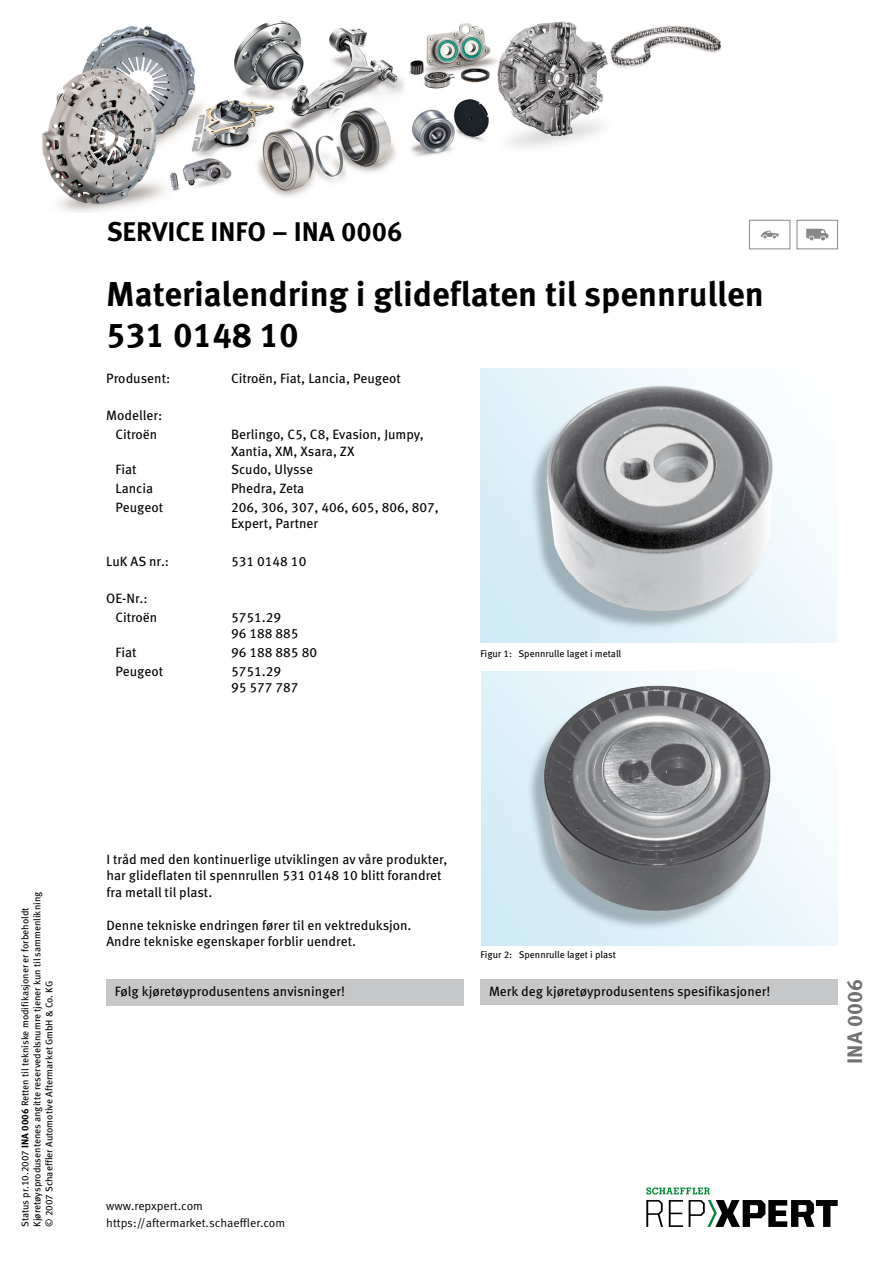
<style>
.page{position:relative;width:893px;height:1263px;background:#fff}
.page>*{position:absolute;margin:0;border:0;box-sizing:border-box;transform-origin:0 0}
.t1{font:700 34.5px/41.4px "Meta Pro";color:#000}
.t2{font:700 27px "Meta Pro";color:#000}
.t3{font:700 21px "Meta Pro";color:#707172}
.t4{font:13.5px/16.5px "Meta Pro";color:#000}
.t5{font:12px/16.5px "Meta Pro Norm";color:#000}
.t6{font:9.75px/12px "Meta Pro";color:#000}
.s1{font-weight:700}
</style>
<div class="page">
<div style="left:106px;top:979px;width:357px;height:26px;background:#c6c7c8"></div>
<div style="left:480px;top:980px;width:358px;height:25px;background:#c6c7c8"></div>
<div style="left:749px;top:220px;width:41px;height:29px;border:1px solid #87888a"></div>
<svg style="left:761px;top:231px;width:18px;height:7px"></svg>
<div style="left:797px;top:220px;width:41px;height:29px;border:1px solid #87888a"></div>
<svg style="left:806px;top:229px;width:22px;height:11px"></svg>
<img style="left:42px;top:20px;width:679px;height:192px">
<svg style="left:646px;top:1200px;width:17px;height:27px"></svg>
<svg style="left:669px;top:1200px;width:14px;height:27px"></svg>
<svg style="left:689px;top:1200px;width:149px;height:27px"></svg>
<svg style="left:646px;top:1187px;width:64px;height:7px"></svg>
<img style="left:480px;top:369px;width:357px;height:274px">
<img style="left:481px;top:671px;width:356px;height:274px">
<h2 class="t2" style="left:107px;top:210px;width:297px">SERVICE INFO – INA 0006</h2>
<h1 class="t1" style="left:106px;top:271px;width:659px">Materialendring i glideflaten til spennrullen<br>531 0148 10</h1>
<p class="t4" style="left:106px;top:369px;width:66px">Produsent:</p>
<p class="t4" style="left:231px;top:369px;width:171px">Citroën, Fiat, Lancia, Peugeot</p>
<p class="t4" style="left:106px;top:405px;width:58px;line-height:18.8px;text-align:center">Modeller:<br>Citroën</p>
<p class="t4" style="left:231px;top:425px;width:194px">Berlingo, C5, C8, Evasion, Jumpy,<br>Xantia, XM, Xsara, ZX</p>
<p class="t4" style="left:115px;top:460px;width:23px">Fiat</p>
<p class="t4" style="left:231px;top:460px;width:84px">Scudo, Ulysse</p>
<p class="t4" style="left:115px;top:479px;width:39px">Lancia</p>
<p class="t4" style="left:231px;top:479px;width:75px">Phedra, Zeta</p>
<p class="t4" style="left:115px;top:498px;width:49px">Peugeot</p>
<p class="t4" style="left:231px;top:498px;width:209px">206, 306, 307, 406, 605, 806, 807,<br>Expert, Partner</p>
<p class="t4" style="left:106px;top:552px;width:64px">LuK AS nr.:</p>
<p class="t4" style="left:231px;top:552px;width:77px">531 0148 10</p>
<p class="t4" style="left:115px;top:588px;width:43px;line-height:18.8px;text-indent:-9px">OE-Nr.:<br>Citroën</p>
<p class="t4" style="left:231px;top:608px;width:69px">5751.29<br>96 188 885</p>
<p class="t4" style="left:115px;top:643px;width:23px">Fiat</p>
<p class="t4" style="left:231px;top:643px;width:88px">96 188 885 80</p>
<p class="t4" style="left:115px;top:662px;width:49px">Peugeot</p>
<p class="t4" style="left:231px;top:662px;width:69px">5751.29<br>95 577 787</p>
<p class="t6" style="left:480px;top:647px;width:142px">Figur 1: Spennrulle laget i metall</p>
<p class="t6" style="left:19px;top:1227px;width:337px;rotate:-90deg">Status pr.10.2007 <span class="s1">INA 0006</span> Retten til tekniske modifikasjoner er forbeholdt<br>Kjøretøysprodusentenes angitte reservedelsnumre tjener kun til sammenlikning © 2007 Schaeffler Automotive Aftermarket GmbH &amp; Co. KG</p>
<p class="t4" style="left:106px;top:850px;width:343px">I tråd med den kontinuerlige utviklingen av våre produkter, har glideflaten til spennrullen 531 0148 10 blitt forandret fra metall til plast.</p>
<p class="t4" style="left:106px;top:916px;width:307px">Denne tekniske endringen fører til en vektreduksjon.<br>Andre tekniske egenskaper forblir uendret.</p>
<p class="t4" style="left:115px;top:982px;width:232px">Følg kjøretøyprodusentens anvisninger!</p>
<p class="t6" style="left:480px;top:948px;width:137px">Figur 2: Spennrulle laget i plast</p>
<p class="t4" style="left:489px;top:982px;width:283px">Merk deg kjøretøyprodusentens spesifikasjoner!</p>
<p class="t5" style="left:106px;top:1197px;width:180px">www.repxpert.com https://aftermarket.schaeffler.com</p>
<h3 class="t3" style="left:838px;top:1064px;width:86px;rotate:-90deg">INA 0006</h3>
</div>
